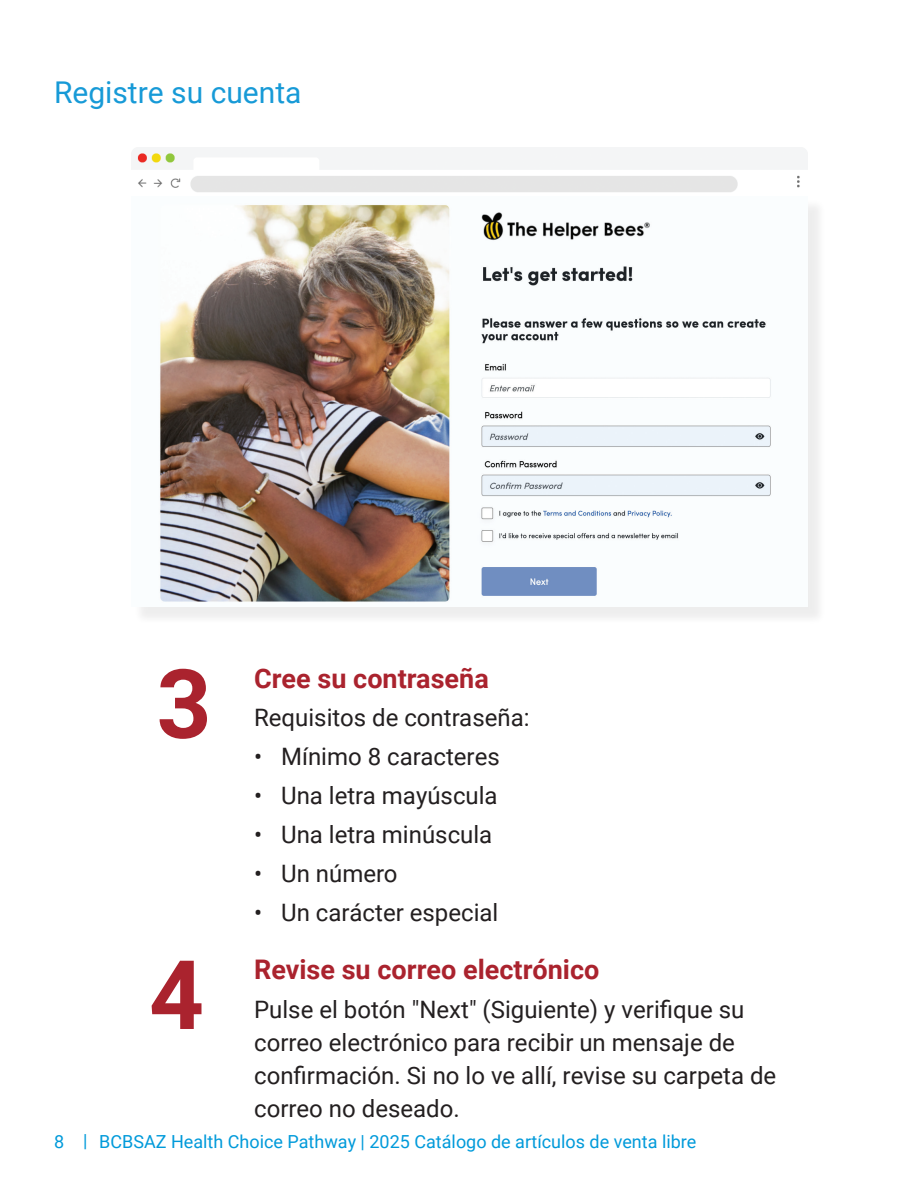
<style>
.page{position:relative;width:918px;height:1188px;background:#fff}
.page>*{position:absolute;margin:0;border:0;box-sizing:border-box;transform-origin:0 0}
.t1{font:700 96px "Roboto";color:#aa232e}
.t2{font:30px "Roboto";color:#179ad7}
.t3{font:700 27px "Roboto";color:#aa232e}
.t4{font:24px "Roboto";color:#231f20}
.t5{font:18px "Roboto";color:#009ada}
</style>
<div class="page">
<img style="left:131px;top:148px;width:677px;height:44px">
<div style="left:134px;top:199px;width:692px;height:426px;background:#f2f2f2"></div>
<img style="left:134px;top:199px;width:674px;height:407px">
<h2 class="t2" style="left:54px;top:72px;width:249px">Registre su cuenta</h2>
<p class="t1" style="left:157px;top:637px;width:57px">3</p>
<h2 class="t3" style="left:254px;top:660px;width:236px">Cree su contraseña</h2>
<p class="t4" style="left:254px;top:701px;width:277px">Requisitos de contraseña:</p>
<p class="t4" style="left:254px;top:740px;width:247px">• Mínimo 8 caracteres</p>
<p class="t4" style="left:254px;top:779px;width:245px">• Una letra mayúscula</p>
<p class="t4" style="left:254px;top:818px;width:240px">• Una letra minúscula</p>
<p class="t4" style="left:254px;top:857px;width:145px">• Un número</p>
<p class="t4" style="left:254px;top:896px;width:246px">• Un carácter especial</p>
<p class="t1" style="left:149px;top:928px;width:57px">4</p>
<h2 class="t3" style="left:254px;top:951px;width:347px">Revise su correo electrónico</h2>
<p class="t4" style="left:254px;top:992px;width:492px">Pulse el botón "Next" (Siguiente) y verifique su</p>
<p class="t4" style="left:254px;top:1025px;width:482px">correo electrónico para recibir un mensaje de</p>
<p class="t4" style="left:254px;top:1058px;width:524px">confirmación. Si no lo ve allí, revise su carpeta de</p>
<p class="t4" style="left:254px;top:1091px;width:207px">correo no deseado.</p>
<p class="t5" style="left:54px;top:1129px;width:644px">8 | BCBSAZ Health Choice Pathway | 2025 Catálogo de artículos de venta libre</p>
</div>
